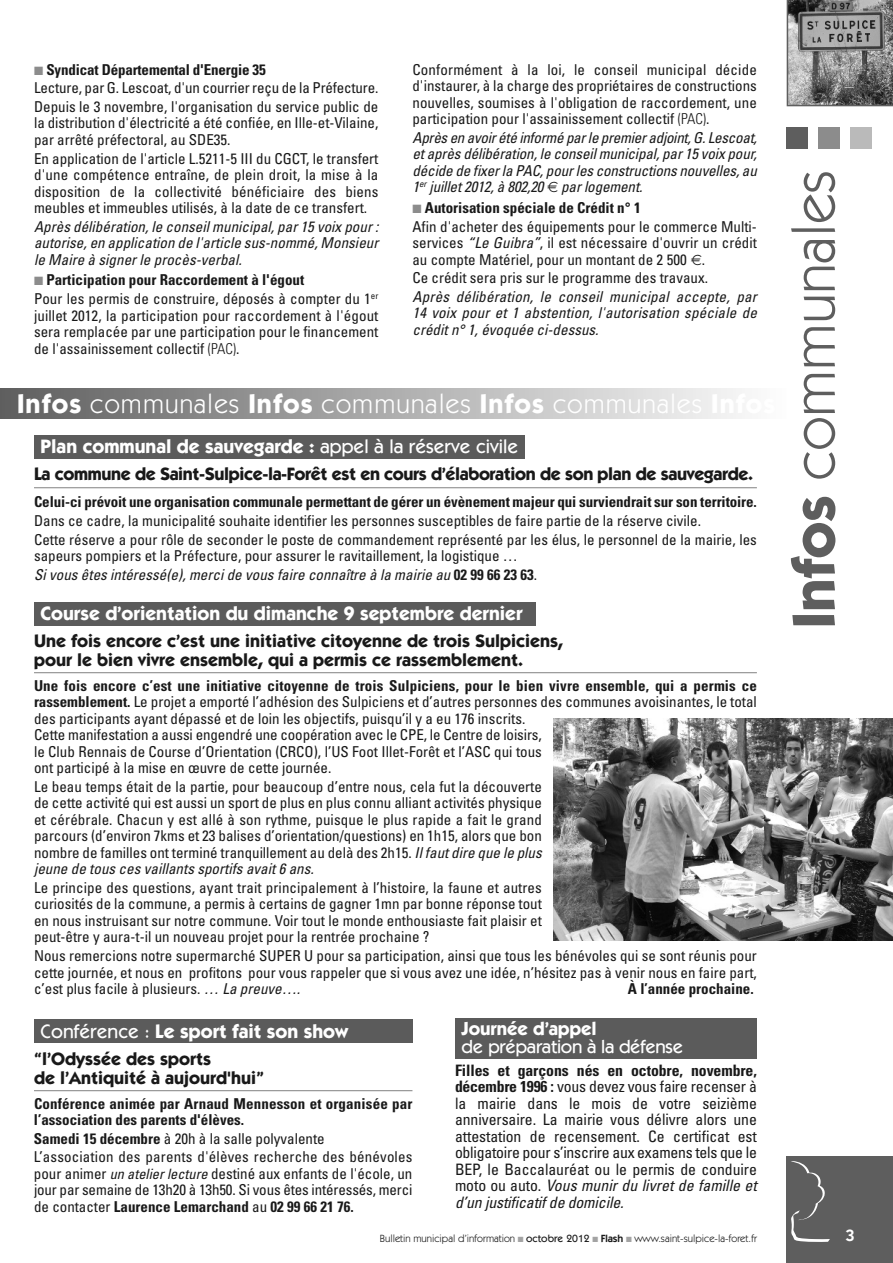
<style>
.page{position:relative;width:893px;height:1263px;background:#fff}
.page>*{position:absolute;margin:0;border:0;box-sizing:border-box;transform-origin:0 0}
.t1{font:60px "ITC Kabel Std";color:#5e5e5e}
.t2{font:27px "ITC Kabel Std";letter-spacing:.04em;color:#fff}
.t3{font:700 19.5px "ITC Kabel Std";color:#fff}
.t4{font:500 18.75px "ITC Kabel Std";letter-spacing:-.015em;color:#fff}
.t5{font:700 18.75px "ITC Kabel Std";color:#fff}
.t6{font:700 18px/18.8px "ITC Kabel Std";color:#191919}
.t7{font:700 18px "ITC Kabel Std";letter-spacing:-.02em;color:#191919}
.t8{font:600 16.5px "ITC Kabel Std";color:#fff}
.t9{font:condensed 15.75px/16.5px "Univers";letter-spacing:-.005em;color:#191919;text-align:justify}
.t10{font:condensed 15px/16.5px "Univers";color:#191919}
.t11{font:italic condensed 15px/16.5px "Univers";letter-spacing:.005em;color:#191919;text-align:justify}
.t12{font:700 condensed 15px/16.5px "Univers";letter-spacing:-.005em;color:#191919}
.t13{font:10.5px "ITC Kabel Std";color:#191919}
.s1{color:#8c8c8c}
.s2{font-weight:700}
.s3{font-weight:300}
.s4{font-style:italic}
.s5{font-weight:500}
.s6{font-style:italic;font-size:14.25px}
.s7{color:#a3a3a3}
.s8{font-weight:600}
</style>
<div class="page">
<svg style="left:787px;top:0;width:106px;height:106px;background:#818181"></svg>
<div style="left:787px;top:1157px;width:106px;height:106px;background:#5e5e5e"></div>
<svg style="left:791px;top:1161px;width:39px;height:81px"></svg>
<div style="left:787px;top:128px;width:21px;height:21px;background:#5e5e5e"></div>
<div style="left:819px;top:128px;width:21px;height:21px;background:#8c8c8c"></div>
<div style="left:850px;top:128px;width:22px;height:21px;background:#bababa"></div>
<hr style="left:34px;top:672px;width:723px;height:1px;background:#828282">
<div style="left:34px;top:602px;width:501px;height:23px;background:#5b5b5b"></div>
<div style="left:0;top:388px;width:787px;height:30px;background:linear-gradient(to right,#5e5e5e,#fefefe)"></div>
<div style="left:34px;top:435px;width:491px;height:23px;background:#5b5b5b"></div>
<hr style="left:34px;top:487px;width:723px;height:1px;background:#828282">
<div style="left:34px;top:1019px;width:378px;height:24px;background:#5b5b5b"></div>
<hr style="left:34px;top:1090px;width:378px;height:1px;background:#828282">
<div style="left:455px;top:1017px;width:302px;height:41px;background:#5b5b5b"></div>
<img style="left:554px;top:719px;width:339px;height:221px">
<p class="t10" style="left:34px;top:61px;width:346px;line-height:18.6px"><span class="s1">■</span> <span class="s2">Syndicat Départemental d'Energie 35<br></span>Lecture, par G. Lescoat, d'un courrier reçu de la Préfecture.<br>Depuis le 3 novembre, l'organisation du service public de</p>
<p class="t10" style="left:34px;top:116px;width:346px">la distribution d'électricité a été confiée, en Ille-et-Vilaine, par arrêté préfectoral, au SDE35.</p>
<p class="t10" style="left:34px;top:151px;width:346px;text-align:justify">En application de l'article L.5211-5 III du CGCT, le transfert d'une compétence entraîne, de plein droit, la mise à la disposition de la collectivité bénéficiaire des biens meubles et immeubles utilisés, à la date de ce transfert.</p>
<p class="t11" style="left:34px;top:219px;width:346px">Après délibération, le conseil municipal, par 15 voix pour : autorise, en application de l'article sus-nommé, Monsieur le Maire à signer le procès-verbal.</p>
<p class="t10" style="left:34px;top:272px;width:346px;line-height:18.6px"><span class="s1">■</span> <span class="s2">Participation pour Raccordement à l'égout<br></span>Pour les permis de construire, déposés à compter du 1<sup>er</sup></p>
<p class="t10" style="left:34px;top:308px;width:346px;text-align:justify">juillet 2012, la participation pour raccordement à l'égout sera remplacée par une participation pour le financement de l'assainissement collectif <span class="s3">(PAC)</span>.</p>
<p class="t10" style="left:412px;top:62px;width:346px;text-align:justify">Conformément à la loi, le conseil municipal décide d'instaurer, à la charge des propriétaires de constructions nouvelles, soumises à l'obligation de raccordement, une participation pour l'assainissement collectif <span class="s3">(PAC)</span>.</p>
<p class="t11" style="left:412px;top:130px;width:346px">Après en avoir été informé par le premier adjoint, G. Lescoat, et après délibération, le conseil municipal, par 15 voix pour, décide de fixer la PAC, pour les constructions nouvelles, au 1<sup>er</sup> juillet 2012, à 802,20 par logement.</p>
<p class="t10" style="left:412px;top:200px;width:346px;line-height:18.6px"><span class="s1">■</span> <span class="s2">Autorisation spéciale de Crédit n° 1<br></span>Afin d'acheter des équipements pour le commerce Multi-</p>
<p class="t10" style="left:412px;top:236px;width:346px">services <span class="s4">“Le Guibra”</span>, il est nécessaire d'ouvrir un crédit au compte Matériel, pour un montant de 2 500 .</p>
<p class="t10" style="left:412px;top:271px;width:297px">Ce crédit sera pris sur le programme des travaux.</p>
<p class="t11" style="left:412px;top:290px;width:346px">Après délibération, le conseil municipal accepte, par 14 voix pour et 1 abstention, l'autorisation spéciale de crédit n° 1, évoquée ci-dessus.</p>
<h2 class="t2" style="left:17px;top:393px;width:760px"><span class="s2">Infos</span> communales <span class="s2">Infos</span> communales <span class="s2">Infos</span> communales <span class="s2">Infos</span></h2>
<h3 class="t3" style="left:40px;top:439px;width:479px">Plan communal de sauvegarde : <span class="s5">appel à la réserve civile</span></h3>
<p class="t7" style="left:34px;top:467px;width:721px">La commune de Saint-Sulpice-la-Forêt est en cours d’élaboration de son plan de sauvegarde.</p>
<p class="t12" style="left:34px;top:495px;width:724px">Celui-ci prévoit une organisation communale permettant de gérer un évènement majeur qui surviendrait sur son territoire.</p>
<p class="t10" style="left:34px;top:513px;width:724px;line-height:18.6px">Dans ce cadre, la municipalité souhaite identifier les personnes susceptibles de faire partie de la réserve civile.<br>Cette réserve a pour rôle de seconder le poste de commandement représenté par les élus, le personnel de la mairie, les</p>
<p class="t10" style="left:34px;top:548px;width:504px;line-height:18.6px">sapeurs pompiers et la Préfecture, pour assurer le ravitaillement, la logistique …<br><span class="s4">Si vous êtes intéressé(e), merci de vous faire connaître à la mairie au</span> <span class="s2">02 99 66 23 63</span>.</p>
<h3 class="t3" style="left:40px;top:606px;width:484px">Course d’orientation du dimanche 9 septembre dernier</h3>
<p class="t6" style="left:34px;top:633px;width:531px">Une fois encore c’est une initiative citoyenne de trois Sulpiciens, pour le bien vivre ensemble, qui a permis ce rassemblement.</p>
<p class="t10" style="left:34px;top:678px;width:724px"><span class="s2">Une fois encore c’est une initiative citoyenne de trois Sulpiciens, pour le bien vivre ensemble, qui a permis ce rassemblement.</span> Le projet a emporté l’adhésion des Sulpiciens et d’autres personnes des communes avoisinantes, le total des participants ayant dépassé et de loin les objectifs, puisqu’il y a eu 176 inscrits.<br>Cette manifestation a aussi engendré une coopération avec le CPE, le Centre de loisirs,<br>le Club Rennais de Course d’Orientation (CRCO), l’US Foot Illet-Forêt et l’ASC qui tous<br>ont participé à la mise en œuvre de cette journée.</p>
<p class="t10" style="left:34px;top:779px;width:509px;text-align:justify">Le beau temps était de la partie, pour beaucoup d’entre nous, cela fut la découverte de cette activité qui est aussi un sport de plus en plus connu alliant activités physique et cérébrale. Chacun y est allé à son rythme, puisque le plus rapide a fait le grand parcours (d’environ 7kms et 23 balises d’orientation/questions) en 1h15, alors que bon nombre de familles ont terminé tranquillement au delà des 2h15. <span class="s4">Il faut dire que le plus jeune de tous ces vaillants sportifs avait 6 ans.</span></p>
<p class="t10" style="left:34px;top:881px;width:509px;text-align:justify">Le principe des questions, ayant trait principalement à l’histoire, la faune et autres curiosités de la commune, a permis à certains de gagner 1mn par bonne réponse tout en nous instruisant sur notre commune. Voir tout le monde enthousiaste fait plaisir et peut-être y aura-t-il un nouveau projet pour la rentrée prochaine ?</p>
<p class="t10" style="left:34px;top:949px;width:724px;text-align:justify">Nous remercions notre supermarché SUPER U pour sa participation, ainsi que tous les bénévoles qui se sont réunis pour cette journée, et nous en profitons pour vous rappeler que si vous avez une idée, n’hésitez pas à venir nous en faire part, c’est plus facile à plusieurs. <span class="s4">… La preuve….</span></p>
<p class="t12" style="left:628px;top:982px;width:127px">À l’année prochaine.</p>
<h3 class="t3" style="left:40px;top:1024px;width:309px"><span class="s5">Conférence :</span> Le sport fait son show</h3>
<p class="t6" style="left:34px;top:1051px;width:232px">“l’Odyssée des sports<br>de l’Antiquité à aujourd'hui”</p>
<p class="t12" style="left:34px;top:1096px;width:380px">Conférence animée par Arnaud Mennesson et organisée par l’association des parents d'élèves.</p>
<p class="t10" style="left:34px;top:1130px;width:380px;line-height:18.6px"><span class="s2">Samedi 15 décembre</span> à 20h à la salle polyvalente<br>L’association des parents d'élèves recherche des bénévoles</p>
<p class="t10" style="left:34px;top:1166px;width:380px;text-align:justify">pour animer <span class="s6">un atelier lecture</span> destiné aux enfants de l'école, un jour par semaine de 13h20 à 13h50. Si vous êtes intéressés, merci de contacter <span class="s2">Laurence Lemarchand</span> au <span class="s2">02 99 66 21 76.</span></p>
<p class="t5" style="left:461px;top:1022px;width:137px">Journée d’appel</p>
<p class="t4" style="left:461px;top:1040px;width:223px">de préparation à la défense</p>
<p class="t9" style="left:455px;top:1063px;width:303px"><span class="s2">Filles et garçons nés en octobre, novembre, décembre 1996 :</span> vous devez vous faire recenser à la mairie dans le mois de votre seizième anniversaire. La mairie vous délivre alors une attestation de recensement. Ce certificat est obligatoire pour s’inscrire aux examens tels que le BEP, le Baccalauréat ou le permis de conduire moto ou auto. <span class="s4">Vous munir du livret de famille et d’un justificatif de domicile.</span></p>
<h1 class="t1" style="left:792px;top:628px;width:460px;rotate:-90deg"><span class="s2">Infos</span> communales</h1>
<p class="t13" style="left:380px;top:1234px;width:379px">Bulletin municipal d’information <span class="s7">■</span> <span class="s5">octobre 2012</span> <span class="s7">■</span> <span class="s8">Flash</span> <span class="s7">■</span> www.saint-sulpice-la-foret.fr</p>
<p class="t8" style="left:845px;top:1230px;width:11px">3</p>
</div>
